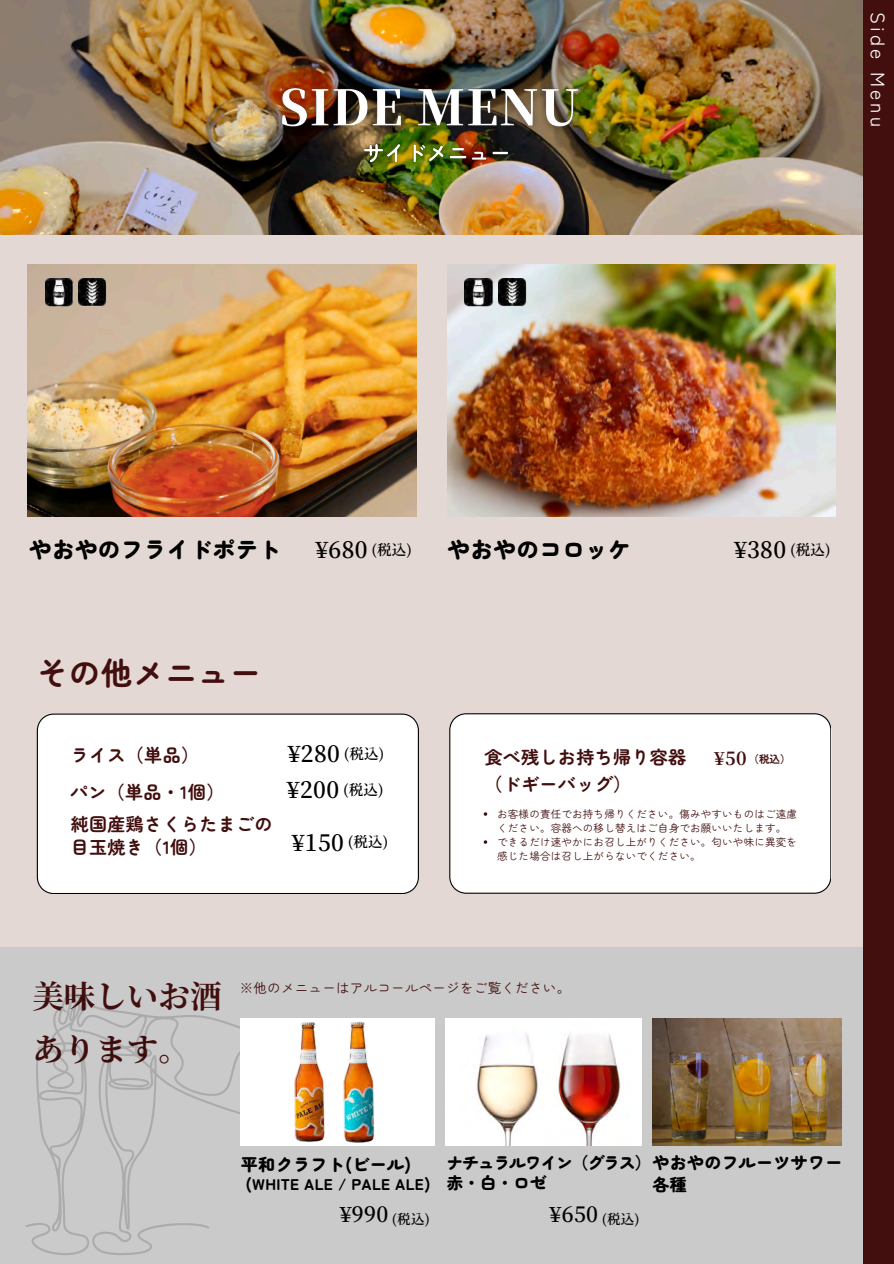
<style>
.page{position:relative;width:894px;height:1264px;background:#fff}
.page>*{position:absolute;margin:0;border:0;box-sizing:border-box;transform-origin:0 0}
.t1{font:700 31.5px/52.8px "Source Han Serif JP";color:#420e0e}
.t2{font:700 31.5px "Zen Maru Gothic";letter-spacing:.02em;color:#420e0e}
.t3{font:600 22.65px "Source Han Serif JP";letter-spacing:.015em;color:#000}
.t4{font:900 22.5px "Zen Maru Gothic";letter-spacing:.02em;color:#000}
.t5{font:600 21.15px "Source Han Serif JP";letter-spacing:.015em;color:#000}
.t6{font:19.5px "Zen Maru Gothic";letter-spacing:.165em;color:#fff}
.t7{font:700 18px/27px "Zen Maru Gothic";letter-spacing:.02em;color:#420e0e}
.t8{font:700 18px "Source Han Serif JP";color:#420e0e}
.t9{font:900 16.95px "Zen Maru Gothic";letter-spacing:.02em;color:#000}
.t10{font:900 16.35px "Zen Maru Gothic";letter-spacing:-.04em;color:#000}
.t11{font:900 15.45px "Zen Maru Gothic";letter-spacing:.02em;color:#000}
.t12{font:600 14.4px "Source Han Serif JP";letter-spacing:.015em;color:#000}
.t13{font:13.5px "Zen Maru Gothic";letter-spacing:.02em;color:#420e0e}
.t14{font:600 13.5px "Source Han Serif JP";color:#000}
.t15{font:10.5px/14px "Zen Maru Gothic";letter-spacing:.02em;color:#420e0e}
.t16{font:700 10.5px "Zen Maru Gothic";color:#420e0e}
.s1{font-size:16.95px}
</style>
<div class="page">
<div style="left:0;top:0;width:893px;height:1263px;background:#e3d8d3"></div>
<div style="left:0;top:947px;width:893px;height:316px;background:#cacaca"></div>
<img style="left:445px;top:1018px;width:196px;height:127px">
<div style="left:37px;top:713px;width:381px;height:180px;background:#fff"></div>
<div style="left:449px;top:713px;width:381px;height:180px;background:#fff"></div>
<img style="left:0;top:0;width:863px;height:234px">
<img style="left:28px;top:264px;width:388px;height:252px">
<img style="left:357px;top:141px;width:158px;height:28px">
<img style="left:268px;top:71px;width:324px;height:70px">
<div style="left:863px;top:0;width:30px;height:1263px;background:#420e0e"></div>
<svg style="left:483px;top:812px;width:4px;height:3px"></svg>
<svg style="left:483px;top:840px;width:4px;height:3px"></svg>
<img style="left:447px;top:264px;width:388px;height:252px">
<img style="left:464px;top:278px;width:29px;height:29px">
<img style="left:498px;top:278px;width:28px;height:29px">
<svg style="left:26px;top:994px;width:250px;height:261px"></svg>
<div style="left:239px;top:1018px;width:195px;height:127px;background:#fff"></div>
<img style="left:276px;top:1022px;width:56px;height:124px">
<img style="left:332px;top:1021px;width:76px;height:125px">
<img style="left:652px;top:1018px;width:189px;height:127px">
<img style="left:45px;top:278px;width:28px;height:29px">
<img style="left:79px;top:278px;width:28px;height:29px">
<h2 class="t6" style="left:893px;top:12px;width:117px;rotate:90deg">Side Menu</h2>
<p class="t4" style="left:29px;top:532px;width:253px">やおやのフライドポテト</p>
<p class="t3" style="left:315px;top:532px;width:54px">¥680</p>
<p class="t12" style="left:371px;top:538px;width:42px">(税込)</p>
<p class="t4" style="left:447px;top:532px;width:185px">やおやのコロッケ</p>
<h4 class="t2" style="left:37px;top:648px;width:226px">その他メニュー</h4>
<h4 class="t3" style="left:733px;top:532px;width:54px">¥380</h4>
<p class="t12" style="left:789px;top:538px;width:42px">(税込)</p>
<h3 class="t7" style="left:71px;top:741px;width:130px">ライス（単品）</h3>
<h4 class="t3" style="left:287px;top:736px;width:54px">¥280</h4>
<p class="t12" style="left:343px;top:742px;width:42px">(税込)</p>
<p class="t7" style="left:70px;top:777px;width:156px">パン（単品・1個）</p>
<p class="t3" style="left:287px;top:772px;width:54px">¥200</p>
<p class="t12" style="left:343px;top:778px;width:42px">(税込)</p>
<h2 class="t7" style="left:71px;top:812px;width:203px;line-height:22.5px">純国産鶏さくらたまごの目玉焼き（1個）</h2>
<p class="t3" style="left:292px;top:824px;width:54px">¥150</p>
<h3 class="t12" style="left:348px;top:830px;width:42px">(税込)</h3>
<p class="t7" style="left:484px;top:742px;width:203px">食べ残しお持ち帰り容器（ドギーバッグ）</p>
<p class="t8" style="left:714px;top:744px;width:34px">¥50</p>
<p class="t16" style="left:748px;top:750px;width:43px">（税込）</p>
<h4 class="t15" style="left:497px;top:806px;width:301px">お客様の責任でお持ち帰りください。傷みやすいものはご遠慮ください。容器への移し替えはご自身でお願いいたします。</h4>
<h4 class="t15" style="left:497px;top:834px;width:301px">できるだけ速やかにお召し上がりください。匂いや味に異変を感じた場合は召し上がらないでください。</h4>
<p class="t1" style="left:32px;top:967px;width:190px">美味しいお酒あります。</p>
<p class="t13" style="left:239px;top:976px;width:332px">※他のメニューはアルコールページをご覧ください。</p>
<p class="t9" style="left:241px;top:1151px;width:172px">平和クラフト(ビール)</p>
<p class="t11" style="left:245px;top:1171px;width:186px">(WHITE ALE / PALE ALE)</p>
<h3 class="t5" style="left:339px;top:1197px;width:50px">¥990</h3>
<p class="t14" style="left:392px;top:1208px;width:39px">(税込)</p>
<h3 class="t10" style="left:446px;top:1149px;width:397px">ナチュラルワイン（グラス）<span class="s1">やおやのフルーツサワー</span></h3>
<h3 class="t10" style="left:446px;top:1169px;width:101px">赤・白・ロゼ</h3>
<h3 class="t9" style="left:652px;top:1170px;width:36px">各種</h3>
<p class="t5" style="left:549px;top:1197px;width:50px">¥650</p>
<p class="t14" style="left:601px;top:1208px;width:39px">(税込)</p>
</div>
